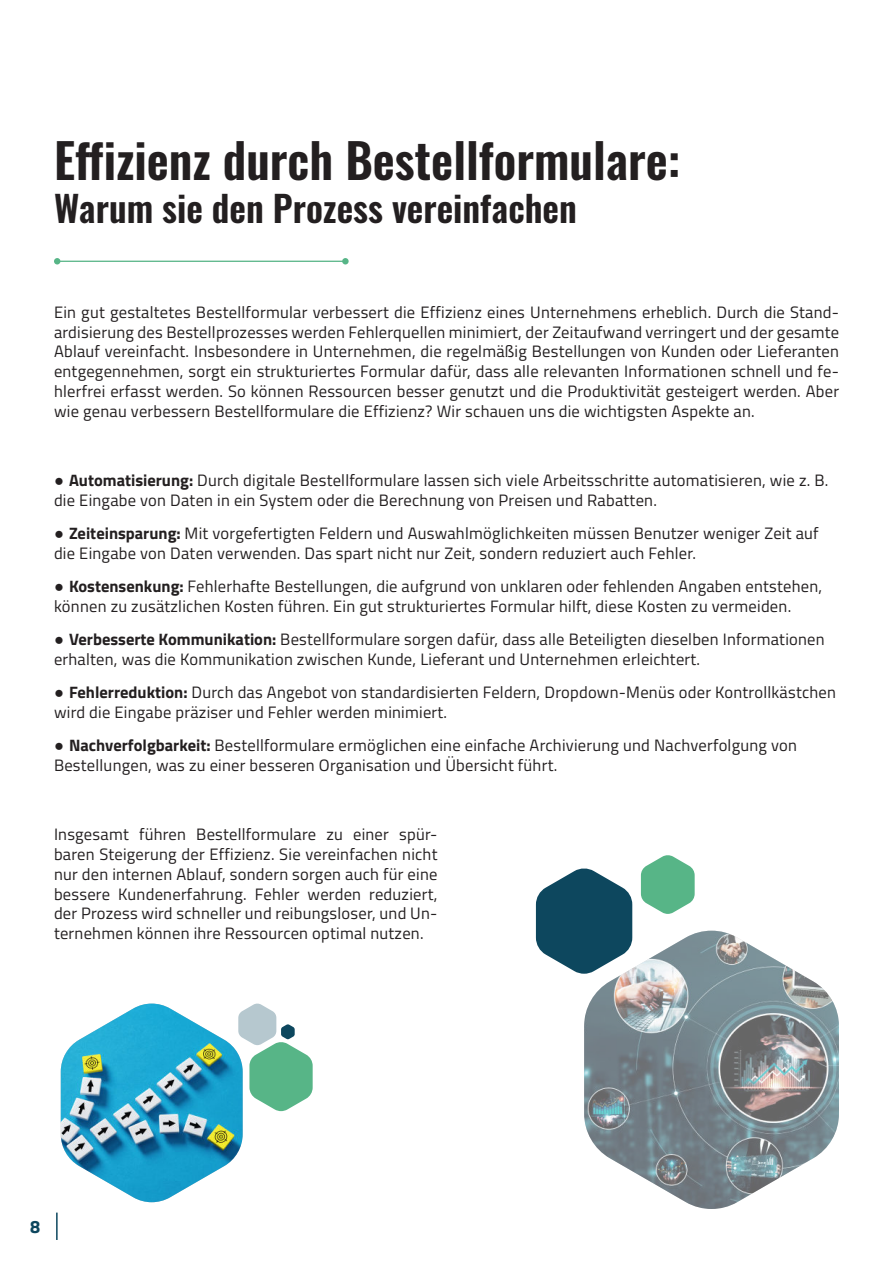
<style>
.page{position:relative;width:893px;height:1263px;background:#fff}
.page>*{position:absolute;margin:0;border:0;box-sizing:border-box;transform-origin:0 0}
.t1{font:600 48px "Oswald";color:#231f20}
.t2{font:600 36px "Oswald";color:#231f20}
.t3{font:700 18px "Titillium Web";color:#0d475e}
.t4{font:16.5px/19.8px "Titillium Web";letter-spacing:.015em;color:#231f20}
.s1{font-family:"Arial"}
.s2{font-weight:700}
</style>
<div class="page">
<svg style="left:54px;top:258px;width:295px;height:6px"></svg>
<svg style="left:243px;top:1003px;width:70px;height:109px"></svg>
<img style="left:61px;top:1003px;width:182px;height:199px">
<img style="left:584px;top:931px;width:255px;height:278px">
<svg style="left:536px;top:868px;width:96px;height:106px"></svg>
<svg style="left:641px;top:855px;width:54px;height:59px"></svg>
<hr style="left:56px;top:1212px;width:2px;height:28px;background:#0d475e">
<h1 class="t1" style="left:54px;top:141px;width:628px">Effizienz durch Bestellformulare:</h1>
<h2 class="t2" style="left:54px;top:194px;width:524px">Warum sie den Prozess vereinfachen</h2>
<p class="t4" style="left:54px;top:302px;width:786px;text-align:justify">Ein gut gestaltetes Bestellformular verbessert die Effizienz eines Unternehmens erheblich. Durch die Stand&shy;ardisierung des Bestellprozesses werden Fehlerquellen minimiert, der Zeitaufwand verringert und der gesamte Ablauf vereinfacht. Insbesondere in Unternehmen, die regelmäßig Bestellungen von Kunden oder Lieferanten entgegennehmen, sorgt ein strukturiertes Formular dafür, dass alle relevanten Informationen schnell und fe&shy;hlerfrei erfasst werden. So können Ressourcen besser genutzt und die Produktivität gesteigert werden. Aber wie genau verbessern Bestellformulare die Effizienz? Wir schauen uns die wichtigsten Aspekte an.</p>
<p class="t4" style="left:54px;top:470px;width:776px"><span class="s1">●</span> <span class="s2">Automatisierung:</span> Durch digitale Bestellformulare lassen sich viele Arbeitsschritte automatisieren, wie z. B. die Eingabe von Daten in ein System oder die Berechnung von Preisen und Rabatten.</p>
<p class="t4" style="left:54px;top:524px;width:766px"><span class="s1">●</span> <span class="s2">Zeiteinsparung:</span> Mit vorgefertigten Feldern und Auswahlmöglichkeiten müssen Benutzer weniger Zeit auf die Eingabe von Daten verwenden. Das spart nicht nur Zeit, sondern reduziert auch Fehler.</p>
<p class="t4" style="left:54px;top:577px;width:770px"><span class="s1">●</span> <span class="s2">Kostensenkung:</span> Fehlerhafte Bestellungen, die aufgrund von unklaren oder fehlenden Angaben entstehen, können zu zusätzlichen Kosten führen. Ein gut strukturiertes Formular hilft, diese Kosten zu vermeiden.</p>
<p class="t4" style="left:54px;top:630px;width:772px"><span class="s1">●</span> <span class="s2">Verbesserte Kommunikation:</span> Bestellformulare sorgen dafür, dass alle Beteiligten dieselben Informationen erhalten, was die Kommunikation zwischen Kunde, Lieferant und Unternehmen erleichtert.</p>
<p class="t4" style="left:54px;top:683px;width:784px"><span class="s1">●</span> <span class="s2">Fehlerreduktion:</span> Durch das Angebot von standardisierten Feldern, Dropdown-Menüs oder Kontrollkästchen wird die Eingabe präziser und Fehler werden minimiert.</p>
<p class="t4" style="left:54px;top:736px;width:744px"><span class="s1">●</span> <span class="s2">Nachverfolgbarkeit:</span> Bestellformulare ermöglichen eine einfache Archivierung und Nachverfolgung von<br>Bestellungen, was zu einer besseren Organisation und Übersicht führt.</p>
<p class="t4" style="left:54px;top:825px;width:385px;text-align:justify">Insgesamt führen Bestellformulare zu einer spür&shy;baren Steigerung der Effizienz. Sie vereinfachen nicht nur den internen Ablauf, sondern sorgen auch für eine bessere Kundenerfahrung. Fehler werden reduziert, der Prozess wird schneller und reibungsloser, und Un&shy;ternehmen können ihre Ressourcen optimal nutzen.</p>
<p class="t3" style="left:30px;top:1220px;width:12px">8</p>
</div>
